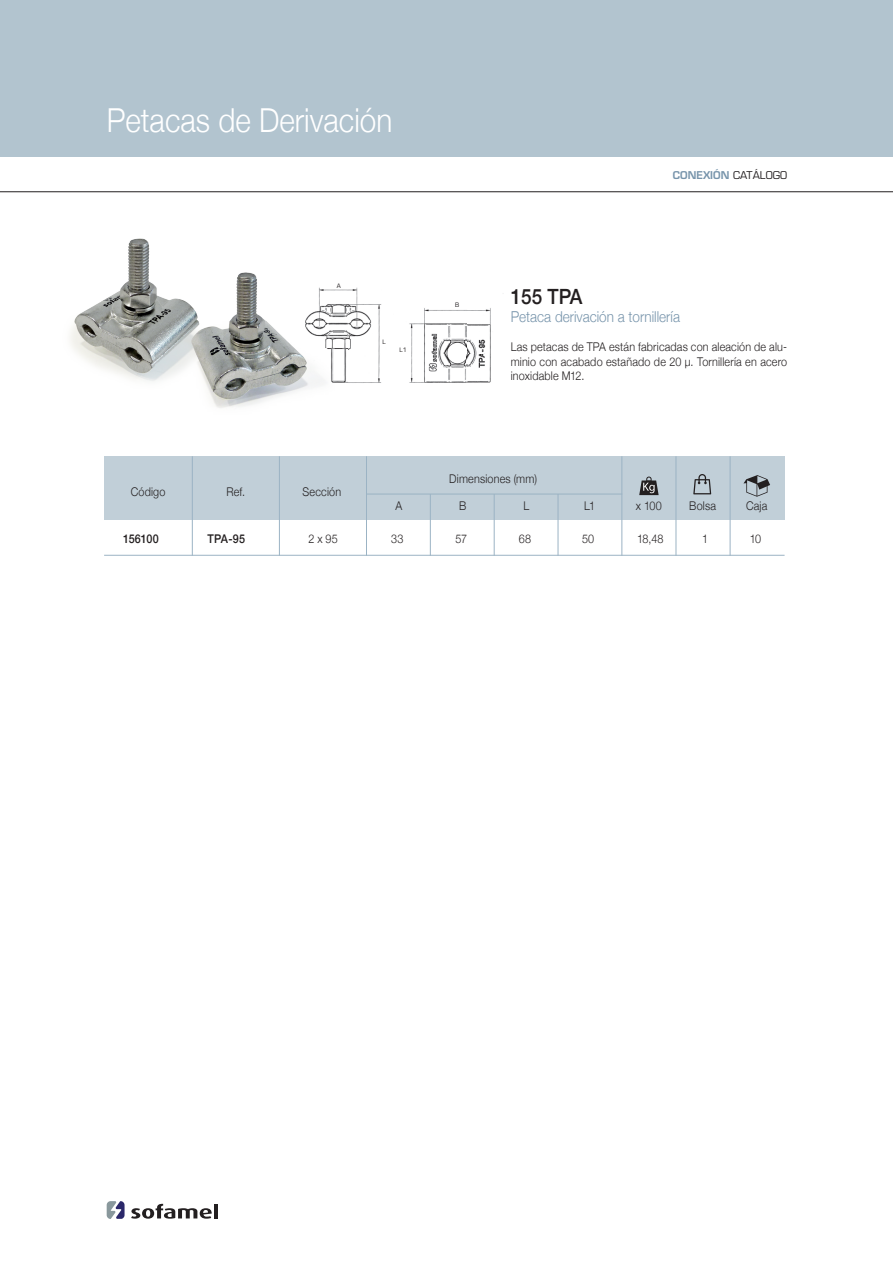
<style>
.page{position:relative;width:893px;height:1264px;background:#fff}
.page>*{position:absolute;margin:0;border:0;box-sizing:border-box;transform-origin:0 0}
.t1{font:300 33px "Helvetica Neue";color:#fff;scale:.9 1}
.t2{font:500 21px "Helvetica Neue";color:#231f20;scale:.9 1}
.t3{font:300 15px "Helvetica Neue";color:#7794ab;scale:.9 1}
.t4{font:300 12px/14.4px "Helvetica Neue";letter-spacing:.015em;color:#231f20;text-align:justify;scale:.9 1}
.t5{font:500 12px "Helvetica Neue";letter-spacing:.01em;color:#231f20;scale:.9 1}
.t6{font:600 10.5px "Eurostile";color:#7794ab}
.t7{font:6px "Eurostile";color:#231f20}
.s1{font-weight:400;color:#231f20}
</style>
<div class="page">
<svg style="left:131px;top:1203px;width:81px;height:15px"></svg>
<hr style="left:214px;top:1203px;width:4px;height:15px;background:#231f20">
<svg style="left:107px;top:1201px;width:18px;height:18px"></svg>
<div style="left:0;top:0;width:893px;height:157px;background:#b2c4cf"></div>
<hr style="left:0;top:191px;width:893px;height:1px;background:#231f20">
<div style="left:104px;top:456px;width:680px;height:64px;background:#c1cfd8"></div>
<hr style="left:104px;top:555px;width:680px;height:1px;background:#9bb3c4">
<hr style="left:367px;top:493px;width:255px;height:1px;background:#9bb3c4">
<hr style="left:192px;top:456px;width:1px;height:99px;background:#9bb3c4">
<hr style="left:279px;top:456px;width:1px;height:99px;background:#9bb3c4">
<hr style="left:366px;top:456px;width:1px;height:99px;background:#9bb3c4">
<hr style="left:730px;top:456px;width:1px;height:99px;background:#9bb3c4">
<hr style="left:675px;top:456px;width:1px;height:99px;background:#9bb3c4">
<hr style="left:621px;top:456px;width:1px;height:99px;background:#9bb3c4">
<hr style="left:558px;top:494px;width:1px;height:61px;background:#9bb3c4">
<hr style="left:494px;top:494px;width:1px;height:61px;background:#9bb3c4">
<hr style="left:430px;top:494px;width:1px;height:61px;background:#9bb3c4">
<svg style="left:743px;top:475px;width:27px;height:21px"></svg>
<svg style="left:693px;top:474px;width:18px;height:20px"></svg>
<svg style="left:639px;top:476px;width:19px;height:19px"></svg>
<img style="left:338px;top:287px;width:44px;height:96px">
<img style="left:409px;top:308px;width:82px;height:75px">
<img style="left:70px;top:238px;width:268px;height:170px">
<h1 class="t1" style="left:107px;top:94px;width:319px">Petacas de Derivación</h1>
<p class="t7" style="left:337px;top:282px;width:6px">A</p>
<p class="t7" style="left:383px;top:338px;width:5px">L</p>
<p class="t7" style="left:399px;top:346px;width:9px">L1</p>
<p class="t4" style="left:131px;top:484px;width:40px">Código</p>
<p class="t4" style="left:227px;top:484px;width:22px">Ref.</p>
<p class="t4" style="left:303px;top:484px;width:44px">Sección</p>
<p class="t7" style="left:455px;top:301px;width:6px">B</p>
<p class="t6" style="left:673px;top:169px;width:116px">CONEXIÓN <span class="s1">CATÁLOGO</span></p>
<h2 class="t2" style="left:511px;top:280px;width:81px">155 TPA</h2>
<p class="t3" style="left:511px;top:305px;width:190px">Petaca derivación a tornillería</p>
<p class="t4" style="left:511px;top:339px;width:309px">Las petacas de TPA están fabricadas con aleación de alu&shy;minio con acabado estañado de 20 µ. Tornillería en acero inoxidable M12.</p>
<p class="t4" style="left:449px;top:470px;width:99px">Dimensiones (mm)</p>
<p class="t4" style="left:395px;top:498px;width:9px">A</p>
<p class="t4" style="left:459px;top:498px;width:10px">B</p>
<p class="t4" style="left:523px;top:498px;width:8px">L</p>
<p class="t4" style="left:584px;top:498px;width:14px">L1</p>
<p class="t4" style="left:636px;top:498px;width:30px">x 100</p>
<p class="t4" style="left:689px;top:498px;width:31px">Bolsa</p>
<p class="t4" style="left:746px;top:498px;width:25px">Caja</p>
<p class="t5" style="left:123px;top:529px;width:41px">156100</p>
<p class="t5" style="left:207px;top:529px;width:43px">TPA-95</p>
<p class="t4" style="left:308px;top:530px;width:34px">2 x 95</p>
<p class="t4" style="left:391px;top:530px;width:15px">33</p>
<p class="t4" style="left:455px;top:530px;width:15px">57</p>
<p class="t4" style="left:519px;top:530px;width:15px">68</p>
<p class="t4" style="left:582px;top:530px;width:15px">50</p>
<p class="t4" style="left:637px;top:530px;width:31px">18,48</p>
<p class="t4" style="left:702px;top:530px;width:8px">1</p>
<p class="t4" style="left:749px;top:530px;width:14px">10</p>
</div>
